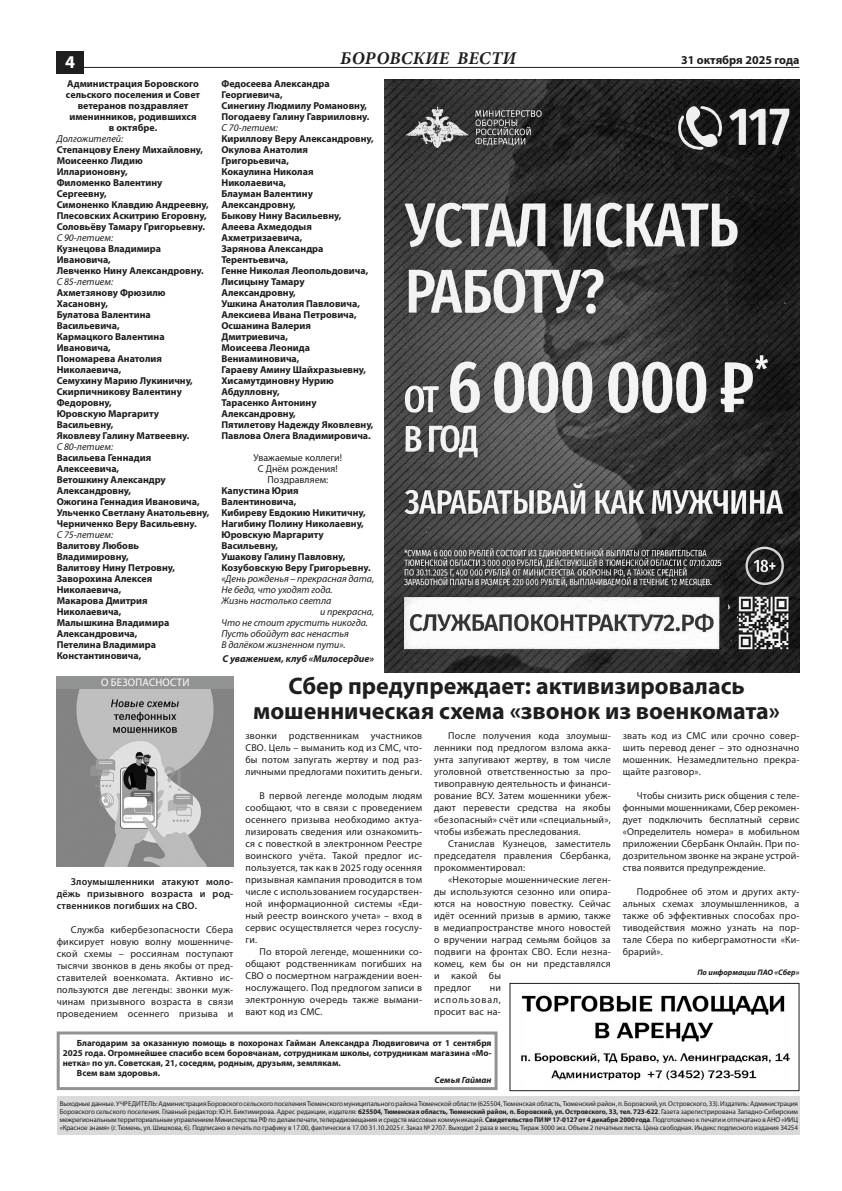
<style>
.page{position:relative;width:842px;height:1191px;background:#fff}
.page>*{position:absolute;margin:0;border:0;box-sizing:border-box;transform-origin:0 0}
.t1{font:700 24px/25px "Myriad Pro";color:#1d1e1f;text-align:center}
.t2{font:italic 700 18px "Minion Pro";letter-spacing:.01em;color:#1d1e1f}
.t3{font:700 18px "Myriad Pro";color:#fff}
.t4{font:700 12px "Myriad Pro";color:#1d1e1f}
.t5{font:11px "Myriad Pro";letter-spacing:.02em;color:#fff}
.t6{font:10px/12px "Myriad Pro";letter-spacing:.02em;color:#1d1e1f;text-align:justify}
.t7{font:700 10px/11px "Myriad Pro";color:#1d1e1f}
.t8{font:italic 10px "Myriad Pro";color:#1d1e1f}
.t9{font:600 10px/12px "Myriad Pro";letter-spacing:.02em;color:#1d1e1f;text-align:justify}
.t10{font:10px/11px "Myriad Pro";color:#1d1e1f;text-align:center}
.t11{font:italic 700 10px "Myriad Pro";color:#1d1e1f}
.t12{font:700 9px "Myriad Pro";color:#1d1e1f}
.t13{font:italic 700 9px "Myriad Pro";color:#1d1e1f}
.t14{font:italic 700 8px "Myriad Pro";color:#1d1e1f}
.t15{font:7px/8px "Myriad Pro";letter-spacing:-.01em;color:#1d1e1f;text-align:justify}
.s1{font-weight:700}
</style>
<div class="page">
<hr style="left:57px;top:67px;width:742px;height:1px;background:#1d1e1f">
<div style="left:57px;top:51px;width:27px;height:22px;background:#1d1e1f"></div>
<div style="left:57px;top:676px;width:177px;height:13px;background:#929393"></div>
<div style="left:57px;top:1096px;width:742px;height:38px;background:#dadada"></div>
<img style="left:521px;top:995px;width:269px;height:85px">
<div style="left:509px;top:983px;width:290px;height:108px;border:1px solid #1d1e1f"></div>
<img style="left:385px;top:79px;width:414px;height:593px">
<div style="left:57px;top:1031px;width:440px;height:59px;border:3px solid #929393"></div>
<img style="left:57px;top:689px;width:177px;height:177px">
<h2 class="t3" style="left:65px;top:50px;width:11px">4</h2>
<h2 class="t2" style="left:340px;top:46px;width:177px">БОРОВСКИЕ ВЕСТИ</h2>
<p class="t4" style="left:681px;top:52px;width:120px">31 октября 2025 года</p>
<p class="t7" style="left:66px;top:78px;width:136px;text-align:center">Администрация Боровского сельского поселения и Совет ветеранов поздравляет именинников, родившихся в октябре.</p>
<p class="t8" style="left:57px;top:132px;width:68px">Долгожителей:</p>
<p class="t7" style="left:57px;top:144px;width:154px">Степанцову Елену Михайловну,<br>Моисеенко Лидию<br>Илларионовну,<br>Филоменко Валентину<br>Сергеевну,<br>Симоненко Клавдию Андреевну,<br>Плесовских Аскитрию Егоровну,<br>Соловьёву Тамару Григорьевну.</p>
<p class="t8" style="left:57px;top:231px;width:58px">С 90-летием:</p>
<p class="t7" style="left:57px;top:243px;width:149px">Кузнецова Владимира<br>Ивановича,<br>Левченко Нину Александровну.</p>
<p class="t8" style="left:57px;top:275px;width:58px">С 85-летием:</p>
<p class="t7" style="left:57px;top:287px;width:138px">Ахметзянову Фрюзилю<br>Хасановну,<br>Булатова Валентина<br>Васильевича,<br>Кармацкого Валентина<br>Ивановича,<br>Пономарева Анатолия<br>Николаевича,<br>Семухину Марию Лукиничну,<br>Скирпичникову Валентину<br>Федоровну,<br>Юровскую Маргариту<br>Васильевну,<br>Яковлеву Галину Матвеевну.</p>
<p class="t8" style="left:57px;top:440px;width:58px">С 80-летием:</p>
<p class="t7" style="left:57px;top:452px;width:154px">Васильева Геннадия<br>Алексеевича,<br>Ветошкину Александру<br>Александровну,<br>Ожогина Геннадия Ивановича,<br>Ульченко Светлану Анатольевну,<br>Черниченко Веру Васильевну.</p>
<p class="t8" style="left:57px;top:528px;width:58px">С 75-летием:</p>
<p class="t7" style="left:57px;top:540px;width:120px">Валитову Любовь<br>Владимировну,<br>Валитову Нину Петровну,<br>Заворохина Алексея<br>Николаевича,<br>Макарова Дмитрия<br>Николаевича,<br>Малышкина Владимира<br>Александровича,<br>Петелина Владимира<br>Константиновича,</p>
<p class="t5" style="left:101px;top:675px;width:90px">О БЕЗОПАСНОСТИ</p>
<p class="t7" style="left:221px;top:78px;width:149px">Федосеева Александра<br>Георгиевича,<br>Синегину Людмилу Романовну,<br>Погодаеву Галину Гаврииловну.</p>
<p class="t8" style="left:221px;top:121px;width:58px">С 70-летием:</p>
<p class="t7" style="left:221px;top:133px;width:154px">Кириллову Веру Александровну,<br>Окулова Анатолия<br>Григорьевича,<br>Кокаулина Николая<br>Николаевича,<br>Блауман Валентину<br>Александровну,<br>Быкову Нину Васильевну,<br>Алеева Ахмедодыя<br>Ахметризаевича,<br>Зарянова Александра<br>Терентьевича,<br>Генне Николая Леопольдовича,<br>Лисицыну Тамару<br>Александровну,<br>Ушкина Анатолия Павловича,<br>Алексиева Ивана Петровича,<br>Осшанина Валерия<br>Дмитриевича,<br>Моисеева Леонида<br>Вениаминовича,<br>Гараеву Амину Шайхразыевну,<br>Хисамутдиновну Нурию<br>Абдулловну,<br>Тарасенко Антонину<br>Александровну,<br>Пятилетову Надежду Яковлевну,<br>Павлова Олега Владимировича.</p>
<p class="t10" style="left:253px;top:452px;width:90px">Уважаемые коллеги!<br>С Днём рождения!<br>Поздравляем:</p>
<p class="t7" style="left:221px;top:485px;width:151px">Капустина Юрия<br>Валентиновича,<br>Кибиреву Евдокию Никитичну,<br>Нагибину Полину Николаевну,<br>Юровскую Маргариту<br>Васильевну,<br>Ушакову Галину Павловну,<br>Козубовскую Веру Григорьевну.</p>
<p class="t8" style="left:221px;top:572px;width:155px">«День рожденья – прекрасная дата,</p>
<p class="t8" style="left:221px;top:583px;width:113px">Не беда, что уходят года.</p>
<p class="t8" style="left:221px;top:594px;width:111px">Жизнь настолько светла</p>
<p class="t8" style="left:320px;top:605px;width:56px">и прекрасна,</p>
<p class="t8" style="left:221px;top:616px;width:148px">Что не стоит грустить никогда.</p>
<p class="t8" style="left:221px;top:627px;width:129px">Пусть обойдут вас ненастья</p>
<p class="t8" style="left:221px;top:638px;width:126px">В далёком жизненном пути».</p>
<p class="t11" style="left:222px;top:652px;width:153px">С уважением, клуб «Милосердие»</p>
<h1 class="t1" style="left:253px;top:673px;width:528px">Сбер предупреждает: активизировалась мошенническая схема «звонок из военкомата»</h1>
<p class="t9" style="left:57px;top:875px;width:178px;text-indent:14px">Злоумышленники атакуют моло&shy;дёжь призывного возраста и род&shy;ственников погибших на СВО.</p>
<p class="t6" style="left:57px;top:923px;width:178px;text-indent:14px">Служба кибербезопасности Сбера фиксирует новую волну мошенниче&shy;ской схемы – россиянам поступают тысячи звонков в день якобы от пред&shy;ставителей военкомата. Активно ис&shy;пользуются две легенды: звонки муж&shy;чинам призывного возраста в связи проведением осеннего призыва и</p>
<p class="t6" style="left:245px;top:729px;width:178px">звонки родственникам участников СВО. Цель – выманить код из СМС, что&shy;бы потом запугать жертву и под раз&shy;личными предлогами похитить деньги.</p>
<p class="t6" style="left:245px;top:789px;width:178px;text-indent:14px">В первой легенде молодым людям сообщают, что в связи с проведением осеннего призыва необходимо актуа&shy;лизировать сведения или ознакомить&shy;ся с повесткой в электронном Реестре воинского учёта. Такой предлог ис&shy;пользуется, так как в 2025 году осенняя призывная кампания проводится в том числе с использованием государствен&shy;ной информационной системы «Еди&shy;ный реестр воинского учета» – вход в сервис осуществляется через госуслу&shy;ги.</p>
<p class="t6" style="left:245px;top:945px;width:178px;text-indent:14px">По второй легенде, мошенники со&shy;общают родственникам погибших на СВО о посмертном награждении воен&shy;нослужащего. Под предлогом записи в электронную очередь также вымани&shy;вают код из СМС.</p>
<p class="t6" style="left:434px;top:729px;width:178px;text-indent:14px">После получения кода злоумыш&shy;ленники под предлогом взлома акка&shy;унта запугивают жертву, в том числе уголовной ответственностью за про&shy;тивоправную деятельность и финанси&shy;рование ВСУ. Затем мошенники убеж&shy;дают перевести средства на якобы «безопасный» счёт или «специальный», чтобы избежать преследования.</p>
<p class="t6" style="left:434px;top:837px;width:178px;text-indent:14px">Станислав Кузнецов, заместитель председателя правления Сбербанка, прокомментировал:</p>
<p class="t6" style="left:434px;top:873px;width:178px;text-align:left;text-indent:14px">«Некоторые мошеннические леген&shy;ды используются сезонно или опира&shy;ются на новостную повестку. Сейчас идёт осенний призыв в армию, также в медиапространстве много новостей о вручении наград семьям бойцов за подвиги на фронтах СВО. Если незна&shy;комец, кем бы он ни представлялся и какой бы<br>предлог</p>
<p class="t6" style="left:434px;top:981px;width:68px;text-indent:56px">ни использовал, просит вас на-</p>
<p class="t12" style="left:77px;top:1037px;width:416px">Благодарим за оказанную помощь в похоронах Гайман Александра Людвиговича от 1 сентября</p>
<p class="t12" style="left:63px;top:1047px;width:430px">2025 года. Огромнейшее спасибо всем боровчанам, сотрудникам школы, сотрудникам магазина «Мо-</p>
<p class="t12" style="left:63px;top:1057px;width:280px">нетка» по ул. Советская, 21, соседям, родным, друзьям, землякам.</p>
<p class="t12" style="left:77px;top:1067px;width:85px">Всем вам здоровья.</p>
<p class="t13" style="left:435px;top:1073px;width:58px">Семья Гайман</p>
<p class="t6" style="left:623px;top:729px;width:178px">звать код из СМС или срочно совер&shy;шить перевод денег – это однозначно мошенник. Незамедлительно прекра&shy;щайте разговор».</p>
<p class="t6" style="left:623px;top:789px;width:178px;text-indent:14px">Чтобы снизить риск общения с теле&shy;фонными мошенниками, Сбер рекомен&shy;дует подключить бесплатный сервис «Определитель номера» в мобильном приложении СберБанк Онлайн. При по&shy;дозрительном звонке на экране устрой&shy;ства появится предупреждение.</p>
<p class="t6" style="left:623px;top:885px;width:178px;text-indent:14px">Подробнее об этом и других акту&shy;альных схемах злоумышленников, а также об эффективных способах про&shy;тиводействия можно узнать на пор&shy;тале Сбера по киберграмотности «Ки&shy;брарий».</p>
<p class="t14" style="left:697px;top:967px;width:104px">По информации ПАО «Сбер»</p>
<p class="t15" style="left:60px;top:1099px;width:740px">Выходные данные. УЧРЕДИТЕЛЬ: Администрация Боровского сельского поселения Тюменского муниципального района Тюменской области (625504, Тюменская область, Тюменский район, п. Боровский, ул. Островского, 33). Издатель: Администрация Боровского сельского поселения. Главный редактор: Ю.Н. Биктимирова. Адрес редакции, издателя: <span class="s1">625504, Тюменская область, Тюменский район, п. Боровский, ул. Островского, 33, тел. 723-622</span>. Газета зарегистрирована Западно-Сибирским межрегиональным территориальным управлением Министерства РФ по делам печати, телерадиовещания и средств массовых коммуникаций. <span class="s1">Свидетельство ПИ № 17-0127 от 4 декабря 2000 года</span>. Подготовлено к печати и отпечатано в АНО «ИИЦ «Красное знамя» (г. Тюмень, ул. Шишкова, 6). Подписано в печать по графику в 17.00, фактически в 17.00 31.10.2025 г. Заказ № 2707. Выходит 2 раза в месяц. Тираж 3000 экз. Объем 2 печатных листа. Цена свободная. Индекс подписного издания 34254</p>
</div>
